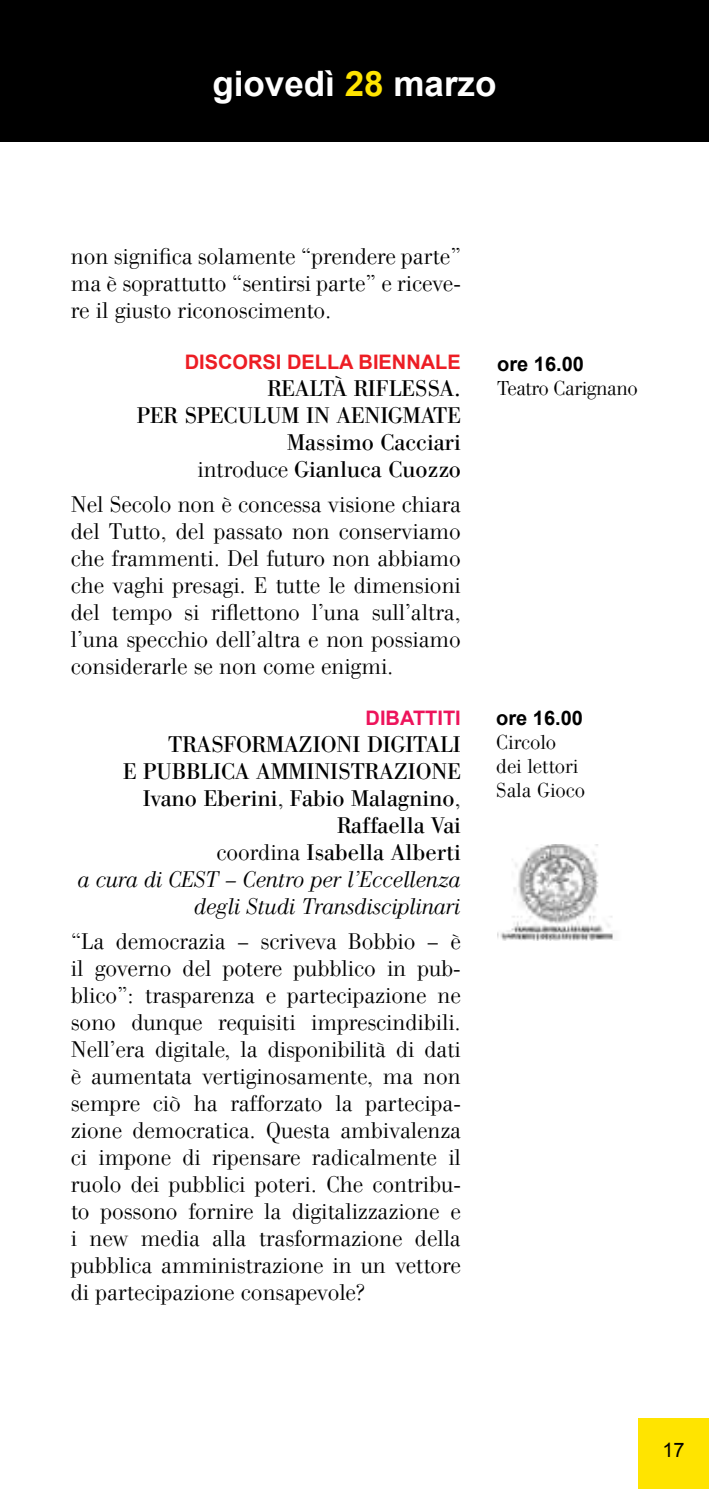
<style>
.page{position:relative;width:709px;height:1489px;background:#fff}
.page>*{position:absolute;margin:0;border:0;box-sizing:border-box;transform-origin:0 0}
.t1{font:700 35px "Arial";color:#fff}
.t2{font:300 22.5px/27px "WTC Our Bodoni";color:#000;text-align:justify}
.t3{font:22.5px/27px "WTC Our Bodoni";color:#000;text-align:right}
.t4{font:300 20px/24px "WTC Our Bodoni";color:#000}
.t5{font:700 20px "Arial";color:#ed1d24}
.t6{font:700 20px "Arial";color:#000}
.t7{font:300 20px "WTC Our Bodoni";letter-spacing:-.02em;color:#000}
.t8{font:700 20px "Arial";color:#ed145b}
.t9{font:20px "Arial";color:#000}
.s1{color:#ffe400}
.s2{font-weight:300}
.s3{font-weight:300;font-style:italic}
</style>
<div class="page">
<div style="left:0;top:0;width:709px;height:142px;background:#000"></div>
<img style="left:497px;top:844px;width:116px;height:96px">
<h1 class="t1" style="left:212px;top:59px;width:285px">giovedì <span class="s1">28</span> marzo</h1>
<p class="t2" style="left:71px;top:243px;width:391px">non significa solamente “prendere parte” ma è soprattutto “sentirsi parte” e riceve&shy;re il giusto riconoscimento.</p>
<p class="t5" style="left:185px;top:348px;width:277px">DISCORSI DELLA BIENNALE</p>
<p class="t3" style="left:137px;top:375px;width:325px">REALTÀ RIFLESSA.<br>PER SPECULUM IN AENIGMATE<br>Massimo Cacciari<br><span class="s2">introduce</span> Gianluca Cuozzo</p>
<p class="t2" style="left:71px;top:491px;width:391px">Nel Secolo non è concessa visione chiara del Tutto, del passato non conserviamo che frammenti. Del futuro non abbiamo che vaghi presagi. E tutte le dimensioni del tempo si riflettono l’una sull’altra, l’una specchio dell’altra e non possiamo considerarle se non come enigmi.</p>
<p class="t8" style="left:365px;top:704px;width:97px">DIBATTITI</p>
<p class="t3" style="left:78px;top:731px;width:384px">TRASFORMAZIONI DIGITALI<br>E PUBBLICA AMMINISTRAZIONE<br>Ivano Eberini<span class="s2">,</span> Fabio Malagnino<span class="s2">,<br></span>Raffaella Vai<br><span class="s2">coordina</span> Isabella Alberti<br><span class="s3">a cura di CEST – Centro per l’Eccellenza degli Studi Transdisciplinari</span></p>
<p class="t2" style="left:71px;top:927px;width:391px">“La democrazia – scriveva Bobbio – è il governo del potere pubblico in pub&shy;blico”: trasparenza e partecipazione ne sono dunque requisiti imprescindibili.<br>Nell’era digitale, la disponibilità di dati è aumentata vertiginosamente, ma non sempre ciò ha rafforzato la partecipa&shy;zione democratica. Questa ambivalenza ci impone di ripensare radicalmente il ruolo dei pubblici poteri. Che contribu&shy;to possono fornire la digitalizzazione e i new media alla trasformazione della pubblica amministrazione in un vettore di partecipazione consapevole?</p>
<p class="t6" style="left:497px;top:350px;width:88px">ore 16.00</p>
<p class="t7" style="left:497px;top:376px;width:142px">Teatro Carignano</p>
<p class="t6" style="left:496px;top:704px;width:88px">ore 16.00</p>
<p class="t4" style="left:496px;top:730px;width:90px">Circolo dei lettori<br>Sala Gioco</p>
<p class="t9" style="left:662px;top:1435px;width:24px">17</p>
</div>
